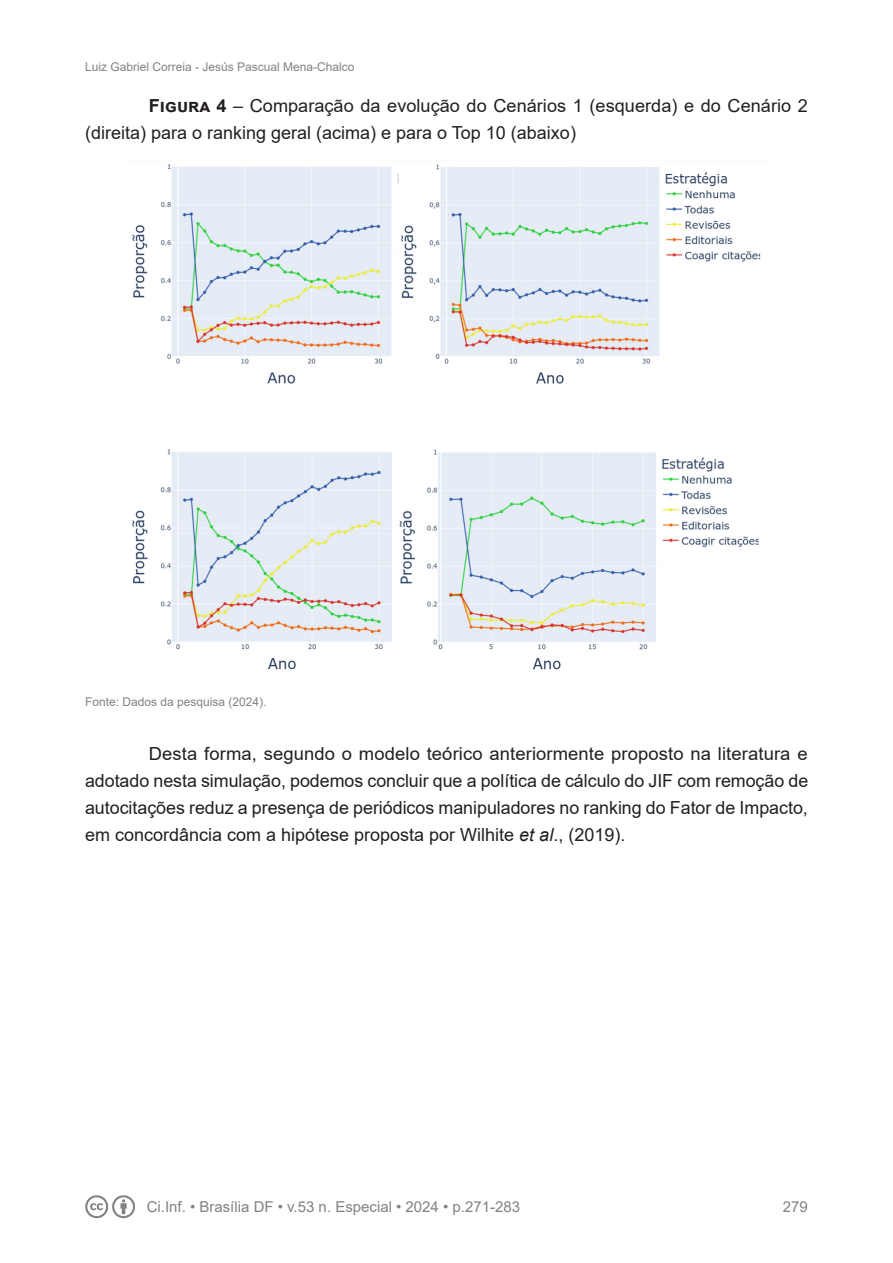
<style>
.page{position:relative;width:893px;height:1263px;background:#fff}
.page>*{position:absolute;margin:0;border:0;box-sizing:border-box;transform-origin:0 0}
._2_2_Texto{font:18px/27px "Arial";color:#231f20}
.t1{font:15px "Arial";color:#808285}
._2_5_Legenda_Imagem{font:12px "Arial";color:#808285}
.s1{font-weight:700}
.s2{font-style:italic}
</style>
<div class="page">
<img style="left:132px;top:164px;width:629px;height:506px">
<svg style="left:85px;top:1195px;width:50px;height:23px"></svg>
<p class="_2_5_Legenda_Imagem" style="left:85px;top:59px;width:271px">Luiz Gabriel Correia - Jesús Pascual Mena-Chalco</p>
<p class="_2_2_Texto" style="left:85px;top:92px;width:724px;text-indent:64px"><span class="s1">Figura 4</span> – Comparação da evolução do Cenários 1 (esquerda) e do Cenário 2 (direita) para o ranking geral (acima) e para o Top 10 (abaixo)</p>
<p class="_2_5_Legenda_Imagem" style="left:85px;top:694px;width:183px">Fonte: Dados da pesquisa (2024).</p>
<p class="_2_2_Texto" style="left:85px;top:740px;width:725px;text-align:justify;text-indent:64px">Desta forma, segundo o modelo teórico anteriormente proposto na literatura e adotado nesta simulação, podemos concluir que a política de cálculo do JIF com remoção de autocitações reduz a presença de periódicos manipuladores no ranking do Fator de Impacto, em concordância com a hipótese proposta por Wilhite <span class="s2">et al</span>., (2019).</p>
<p class="t1" style="left:147px;top:1197px;width:375px">Ci.Inf. • Brasília DF • v.53 n. Especial • 2024 • p.271-283</p>
<p class="t1" style="left:783px;top:1197px;width:27px">279</p>
</div>
